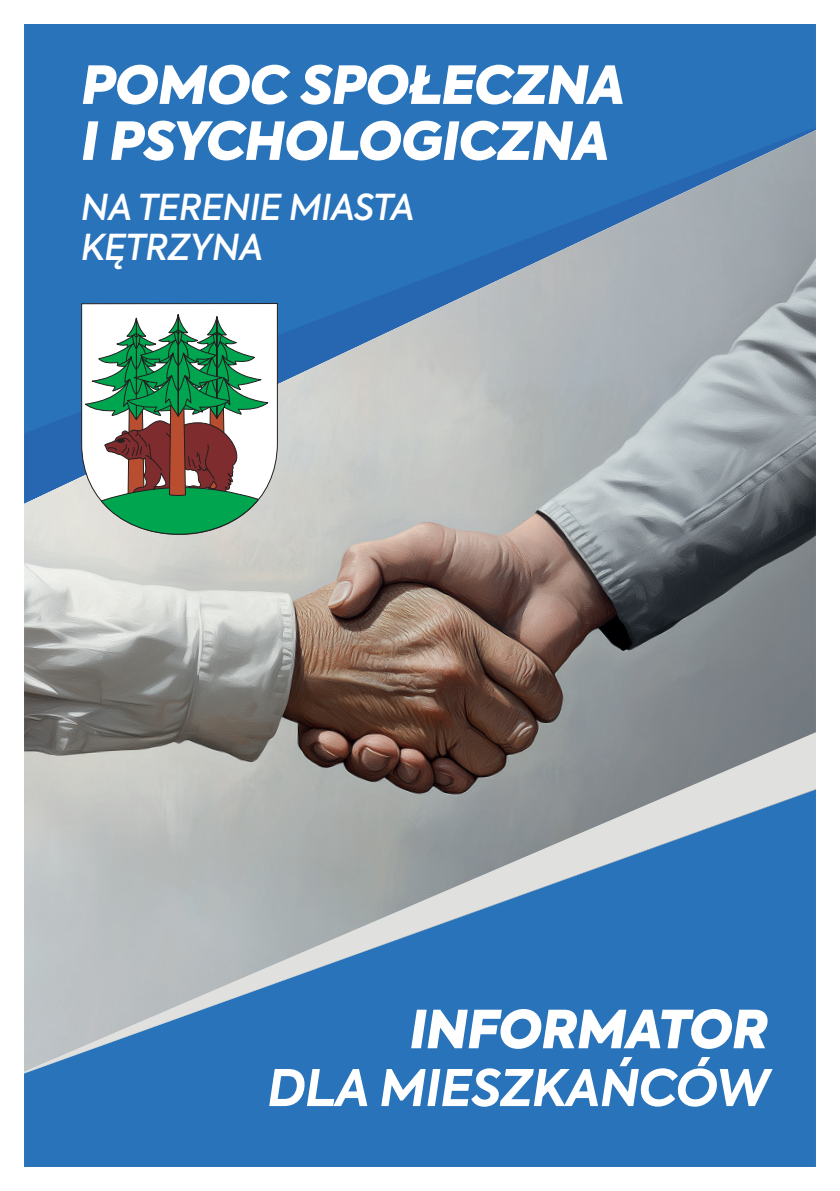
<style>
.page{position:relative;width:840px;height:1191px;background:#fff}
.page>*{position:absolute;margin:0;border:0;box-sizing:border-box;transform-origin:0 0}
.t1{font:italic 900 52.2px/56px "Axiforma";letter-spacing:-.02em;color:#fff}
.t2{font:italic 700 50.2px "Axiforma";letter-spacing:-.02em;color:#fff}
.t3{font:italic 500 35.6px/39.4px "Axiforma";letter-spacing:-.02em;color:#fff}
</style>
<div class="page">
<div style="left:25px;top:25px;width:789px;height:94px;background:#2873ba"></div>
<img style="left:25px;top:119px;width:789px;height:609px">
<div style="left:25px;top:1081px;width:789px;height:85px;background:#2873ba"></div>
<svg style="left:25px;top:728px;width:789px;height:353px;background:#7393b0"></svg>
<svg style="left:81px;top:303px;width:197px;height:242px"></svg>
<svg style="left:83px;top:313px;width:187px;height:232px"></svg>
<p class="t1" style="left:81px;top:58px;width:545px">POMOC SPOŁECZNA<br>I PSYCHOLOGICZNA</p>
<p class="t3" style="left:81px;top:188px;width:335px">NA TERENIE MIASTA<br>KĘTRZYNA</p>
<p class="t1" style="left:409px;top:1002px;width:360px">INFORMATOR</p>
<p class="t2" style="left:266px;top:1053px;width:503px">DLA MIESZKAŃCÓW</p>
</div>
